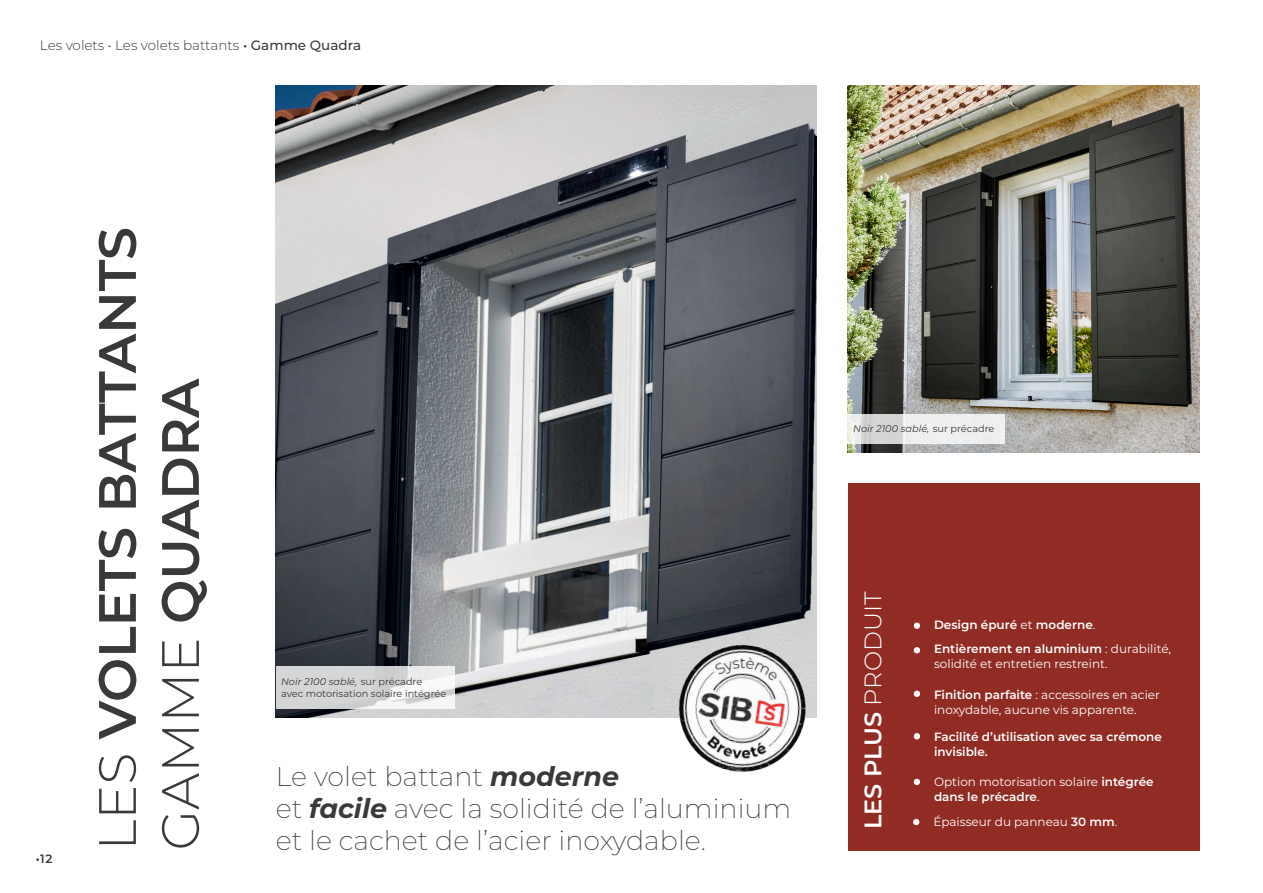
<style>
.page{position:relative;width:1263px;height:893px;background:#fff}
.page>*{position:absolute;margin:0;border:0;box-sizing:border-box;transform-origin:0 0}
.Titre{font:600 52.5px/63px "Montserrat";color:#3b383a}
.Intro{font:200 27px/32.4px "Montserrat";color:#3b383a}
.Petit_titre{font:600 24px "Montserrat";color:#fff}
.En-tête{font:300 13.5px "Montserrat";color:#3b383a}
.Texte{font:12px/15px "Montserrat";color:#fff}
.Texte-2{font:600 12px/15px "Montserrat";color:#fff}
.t1{font:600 12px "Montserrat";color:#3b383a}
.Légende{font:9.75px/12px "Montserrat";color:#3b383a}
.Légende-2{font:italic 9.75px "Montserrat";color:#3b383a}
.s1{font-weight:500}
.s2{font-weight:300}
.s3{font-style:italic}
.s4{font-weight:700;font-style:italic}
.s5{font-style:normal}
.s6{font-weight:400}
.s7{font-weight:600}
</style>
<div class="page">
<img style="left:276px;top:85px;width:540px;height:633px">
<img style="left:636px;top:630px;width:181px;height:142px">
<img style="left:848px;top:85px;width:351px;height:368px">
<div style="left:848px;top:483px;width:352px;height:367px;background:#912c25"></div>
<svg style="left:914px;top:647px;width:6px;height:6px"></svg>
<div style="left:914px;top:622px;width:6px;height:7px;background:#fff;border-radius:50%"></div>
<svg style="left:914px;top:691px;width:6px;height:6px"></svg>
<svg style="left:914px;top:733px;width:6px;height:6px"></svg>
<svg style="left:914px;top:779px;width:6px;height:6px"></svg>
<svg style="left:276px;top:667px;width:178px;height:42px;fill:#d4d5d7"></svg>
<svg style="left:848px;top:414px;width:157px;height:30px;fill:#edeeee"></svg>
<svg style="left:913px;top:819px;width:6px;height:6px"></svg>
<p class="En-tête" style="left:40px;top:36px;width:323px">Les volets • Les volets battants <span class="s1">• Gamme Quadra</span></p>
<p class="t1" style="left:36px;top:850px;width:18px">•12</p>
<p class="Titre" style="left:83px;top:850px;width:625px;rotate:-90deg"><span class="s2">LES</span> VOLETS BATTANTS<br><span class="s2">GAMME</span> QUADRA</p>
<p class="Légende" style="left:281px;top:675px;width:167px"><span class="s3">Noir 2100 sablé,</span> sur précadre avec motorisation solaire intégrée</p>
<p class="Intro" style="left:276px;top:759px;width:517px">Le volet battant <span class="s4">moderne<br></span>et <span class="s4">facile</span> avec la solidité de l’aluminium et le cachet de l’acier inoxydable.</p>
<p class="Légende-2" style="left:853px;top:422px;width:143px">Noir 2100 sablé, <span class="s5">sur précadre</span></p>
<p class="Petit_titre" style="left:856px;top:829px;width:239px;rotate:-90deg">LES PLUS <span class="s2">PRODUIT</span></p>
<p class="Texte-2" style="left:934px;top:616px;width:163px">Design épuré <span class="s6">et</span> moderne<span class="s6">.</span></p>
<p class="Texte" style="left:934px;top:641px;width:239px"><span class="s7">Entièrement en aluminium</span> : durabilité, solidité et entretien restreint.</p>
<p class="Texte" style="left:934px;top:686px;width:227px"><span class="s7">Finition parfaite</span> : accessoires en acier inoxydable, aucune vis apparente.</p>
<p class="Texte-2" style="left:934px;top:729px;width:229px">Facilité d’utilisation avec sa crémone invisible.</p>
<p class="Texte" style="left:934px;top:774px;width:221px">Option motorisation solaire <span class="s7">intégrée dans le précadre</span>.</p>
<p class="Texte" style="left:933px;top:814px;width:185px">Épaisseur du panneau <span class="s7">30 mm</span>.</p>
</div>
